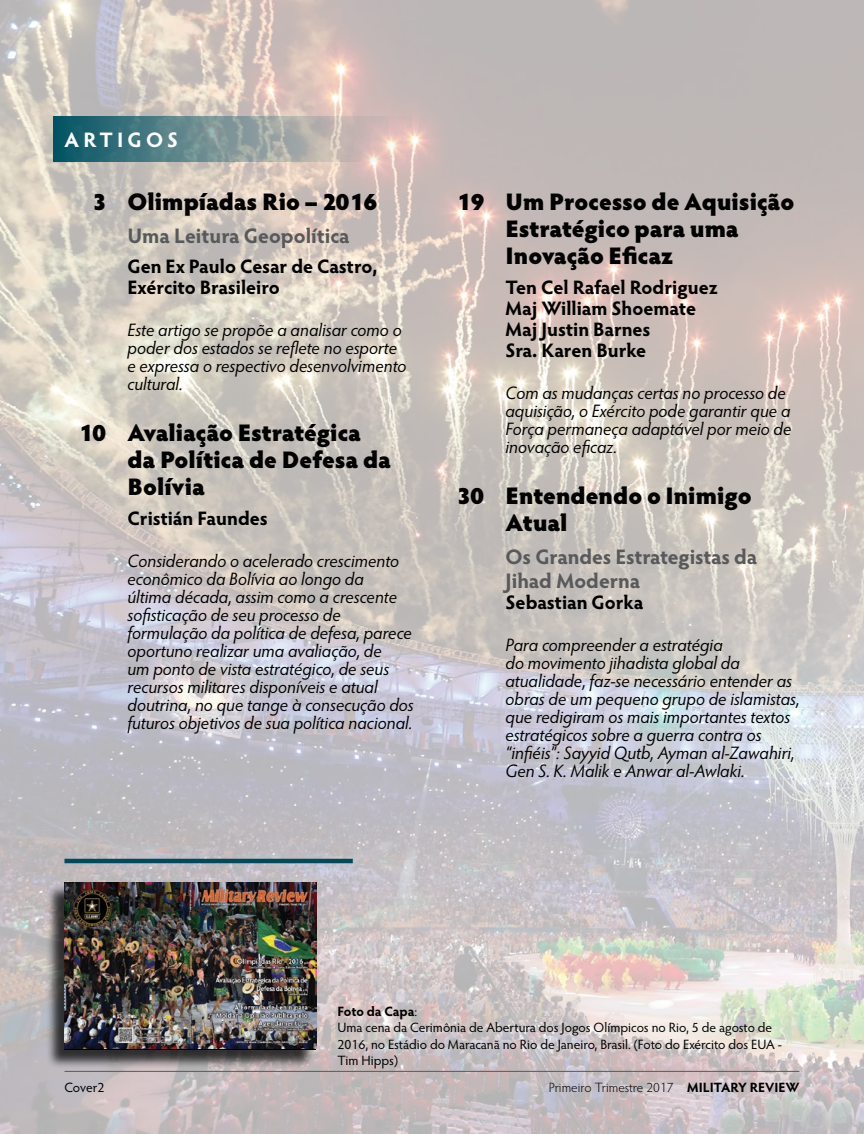
<style>
.page{position:relative;width:864px;height:1134px;background:#fff}
.page>*{position:absolute;margin:0;border:0;box-sizing:border-box;transform-origin:0 0}
.toc-title-new{font:900 24px/27px "Hypatia Sans Pro";letter-spacing:-.005em;color:#000}
.toc-subtitle-new{font:700 21px/24px "Hypatia Sans Pro";letter-spacing:-.005em;color:#58595b}
.features{font:700 21px "Hypatia Sans Pro";letter-spacing:.195em;color:#fff}
.toc-author-new{font:700 19.5px/21px "Hypatia Sans Pro";letter-spacing:-.005em;color:#000}
.synopsis{font:italic 18px/18px "Hypatia Sans Pro";color:#000}
.cutline{font:13.5px/16.5px "Hypatia Sans Pro";color:#000}
.t1{font:300 13.5px "Hypatia Sans Pro";color:#000}
.cutline-2{font:700 13.5px "Hypatia Sans Pro";letter-spacing:-.005em;color:#000}
.left-folio{font:13.5px "Hypatia Sans Pro";letter-spacing:-.005em;color:#000}
.s1{font-weight:400}
.s2{font-weight:700}
</style>
<div class="page">
<img style="left:0;top:0;width:864px;height:1134px">
<hr style="left:65px;top:1071px;width:734px;height:1px;background:#58595b">
<img style="left:54px;top:117px;width:368px;height:45px">
<div style="left:45px;top:884px;width:270px;height:185px;background:#000;opacity:.75"></div>
<img style="left:65px;top:882px;width:251px;height:166px">
<hr style="left:67px;top:859px;width:284px;height:4px;background:#004a5d">
<p class="features" style="left:64px;top:125px;width:115px">ARTIGOS</p>
<p class="toc-title-new" style="left:93px;top:187px;width:286px">3 Olimpíadas Rio – 2016</p>
<p class="toc-subtitle-new" style="left:128px;top:223px;width:224px">Uma Leitura Geopolítica</p>
<p class="toc-author-new" style="left:128px;top:255px;width:251px">Gen Ex Paulo Cesar de Castro,<br>Exército Brasileiro</p>
<p class="synopsis" style="left:128px;top:320px;width:281px">Este artigo se propõe a analisar como o poder dos estados se reflete no esporte e expressa o respectivo desenvolvimento cultural.</p>
<p class="toc-title-new" style="left:128px;top:418px;width:265px;text-indent:-48px">10 Avaliação Estratégica da Política de Defesa da<br>Bolívia</p>
<p class="toc-author-new" style="left:128px;top:507px;width:142px">Cristián Faundes</p>
<p class="synopsis" style="left:128px;top:551px;width:288px">Considerando o acelerado crescimento econômico da Bolívia ao longo da<br>última década, assim como a crescente sofisticação de seu processo de formulação da política de defesa, parece oportuno realizar uma avaliação, de<br>um ponto de vista estratégico, de seus recursos militares disponíveis e atual doutrina, no que tange à consecução dos futuros objetivos de sua política nacional.</p>
<p class="toc-title-new" style="left:506px;top:187px;width:290px;text-indent:-48px">19 Um Processo de Aquisição<br>Estratégico para uma<br>Inovação Eficaz</p>
<p class="toc-author-new" style="left:506px;top:276px;width:214px">Ten Cel Rafael Rodriguez<br>Maj William Shoemate<br>Maj Justin Barnes<br>Sra. Karen Burke</p>
<p class="synopsis" style="left:506px;top:383px;width:288px">Com as mudanças certas no processo de aquisição, o Exército pode garantir que a Força permaneça adaptável por meio de inovação eficaz.</p>
<p class="toc-title-new" style="left:506px;top:481px;width:248px;text-indent:-48px">30 Entendendo o Inimigo<br>Atual</p>
<p class="toc-subtitle-new" style="left:506px;top:544px;width:253px">Os Grandes Estrategistas da<br>Jihad Moderna</p>
<p class="toc-author-new" style="left:506px;top:591px;width:139px">Sebastian Gorka</p>
<p class="synopsis" style="left:506px;top:635px;width:295px">Para compreender a estratégia<br>do movimento jihadista global da atualidade, faz-se necessário entender as obras de um pequeno grupo de islamistas, que redigiram os mais importantes textos estratégicos sobre a guerra contra os “infiéis”: Sayyid Qutb, Ayman al-Zawahiri, Gen S. K. Malik e Anwar al-Awlaki.</p>
<p class="cutline-2" style="left:338px;top:1001px;width:81px">Foto da Capa<span class="s1">:</span></p>
<p class="cutline" style="left:338px;top:1019px;width:446px">Uma cena da Cerimônia de Abertura dos Jogos Olímpicos no Rio, 5 de agosto de<br>2016, no Estádio do Maracanã no Rio de Janeiro, Brasil. (Foto do Exército dos EUA -<br>Tim Hipps)</p>
<p class="left-folio" style="left:64px;top:1078px;width:41px">Cover2</p>
<p class="t1" style="left:549px;top:1079px;width:252px">Primeiro Trimestre 2017 <span class="s2">MILITARY REVIEW</span></p>
</div>
